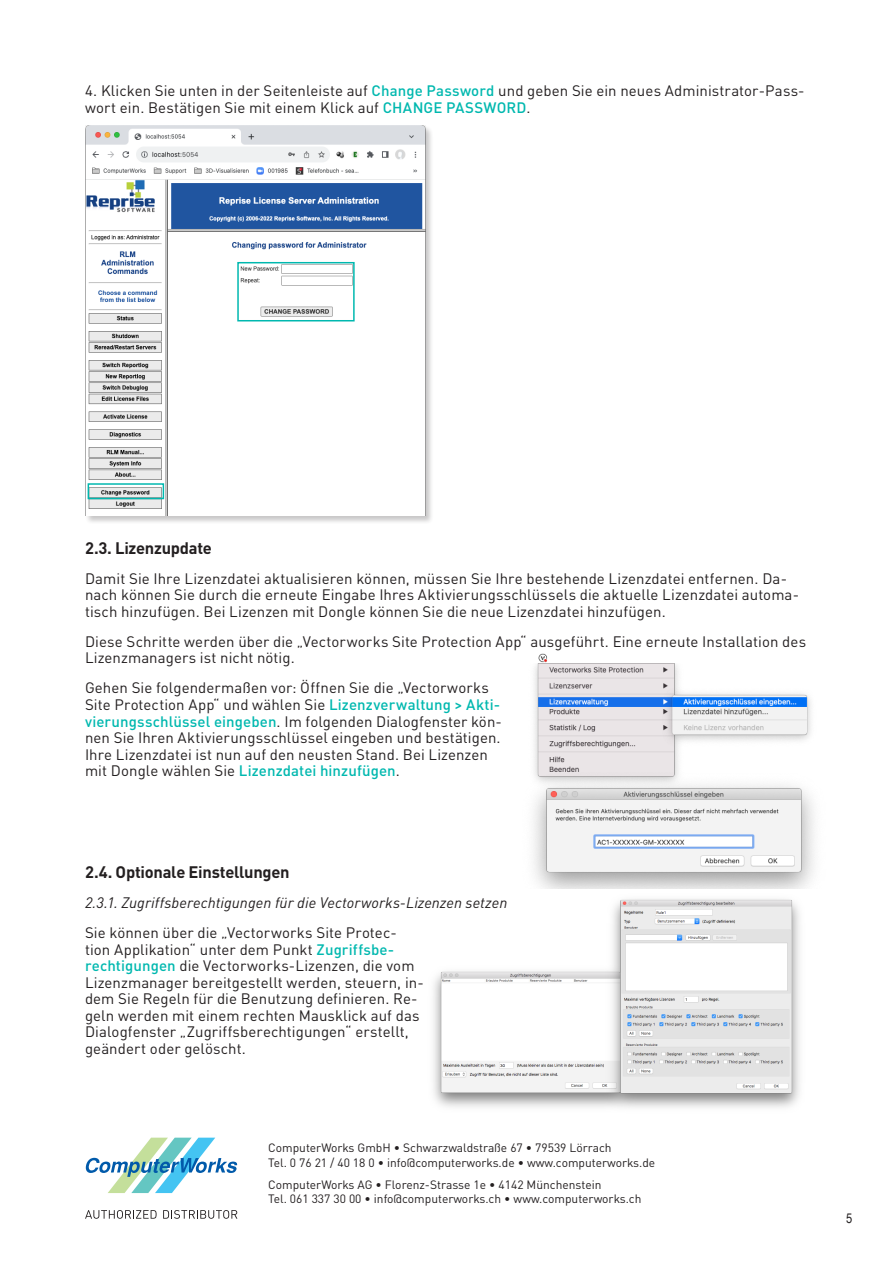
<style>
.page{position:relative;width:893px;height:1263px;background:#fff}
.page>*{position:absolute;margin:0;border:0;box-sizing:border-box;transform-origin:0 0}
.Zwischenüberschrift{font:700 16.5px "DIN Pro";letter-spacing:-.015em;color:#231f20}
.Fließtext{font:15px/16.5px "DIN Pro";letter-spacing:.005em;color:#231f20}
.Fließtext-2{font:italic 15px "DIN Pro";letter-spacing:.005em;color:#231f20}
.Notiz{font:13.5px "Arial Narrow";color:#231f20}
.t1{font:12px/14.4px "DIN Pro";color:#231f20}
.s1{font-weight:500;color:#00b8af}
</style>
<div class="page">
<svg style="left:86px;top:1138px;width:151px;height:55px"></svg>
<svg style="left:85px;top:1210px;width:72px;height:9px"></svg>
<svg style="left:163px;top:1210px;width:74px;height:9px"></svg>
<div style="left:85px;top:125px;width:349px;height:399px;background:#231f20;opacity:.25"></div>
<img style="left:85px;top:125px;width:340px;height:390px">
<div style="left:88px;top:483px;width:76px;height:16px;border:2px solid #00b8af"></div>
<div style="left:237px;top:262px;width:118px;height:59px;border:2px solid #00b8af"></div>
<img style="left:533px;top:653px;width:282px;height:235px">
<img style="left:433px;top:899px;width:367px;height:209px">
<p class="Fließtext" style="left:85px;top:81px;width:721px">4. Klicken Sie unten in der Seitenleiste auf <span class="s1">Change Password</span> und geben Sie ein neues Administrator-Pass&shy;wort ein. Bestätigen Sie mit einem Klick auf <span class="s1">CHANGE PASSWORD</span>.</p>
<p class="Zwischenüberschrift" style="left:85px;top:534px;width:128px">2.3. Lizenzupdate</p>
<p class="Fließtext" style="left:85px;top:569px;width:715px">Damit Sie Ihre Lizenzdatei aktualisieren können, müssen Sie Ihre bestehende Lizenzdatei entfernen. Da&shy;nach können Sie durch die erneute Eingabe Ihres Aktivierungsschlüssels die aktuelle Lizenzdatei automa&shy;tisch hinzufügen. Bei Lizenzen mit Dongle können Sie die neue Lizenzdatei hinzufügen.</p>
<p class="Fließtext" style="left:85px;top:632px;width:723px">Diese Schritte werden über die „Vectorworks Site Protection App“ ausgeführt. Eine erneute Installation des<br>Lizenzmanagers ist nicht nötig.</p>
<p class="Fließtext" style="left:85px;top:678px;width:418px">Gehen Sie folgendermaßen vor: Öffnen Sie die „Vectorworks Site Protection App“ und wählen Sie <span class="s1">Lizenzverwaltung &gt; Akti&shy;vierungsschlüssel eingeben</span>. Im folgenden Dialogfenster kön&shy;nen Sie Ihren Aktivierungsschlüssel eingeben und bestätigen.<br>Ihre Lizenzdatei ist nun auf den neusten Stand. Bei Lizenzen mit Dongle wählen Sie <span class="s1">Lizenzdatei hinzufügen</span>.</p>
<p class="Zwischenüberschrift" style="left:85px;top:858px;width:206px">2.4. Optionale Einstellungen</p>
<p class="Fließtext-2" style="left:85px;top:891px;width:424px">2.3.1. Zugriffsberechtigungen für die Vectorworks-Lizenzen setzen</p>
<p class="Fließtext" style="left:85px;top:923px;width:340px">Sie können über die „Vectorworks Site Protec&shy;tion Applikation“ unter dem Punkt <span class="s1">Zugriffsbe&shy;rechtigungen</span> die Vectorworks-Lizenzen, die vom Lizenzmanager bereitgestellt werden, steuern, in&shy;dem Sie Regeln für die Benutzung definieren. Re&shy;geln werden mit einem rechten Mausklick auf das Dialogfenster „Zugriffsberechtigungen“ erstellt, geändert oder gelöscht.</p>
<p class="t1" style="left:268px;top:1139px;width:389px">ComputerWorks GmbH • Schwarzwaldstraße 67 • 79539 Lörrach<br>Tel. 0 76 21 / 40 18 0 • info@computerworks.de • www.computerworks.de</p>
<p class="t1" style="left:268px;top:1176px;width:375px">ComputerWorks AG • Florenz-Strasse 1e • 4142 Münchenstein<br>Tel. 061 337 30 00 • info@computerworks.ch • www.computerworks.ch</p>
<p class="Notiz" style="left:846px;top:1209px;width:8px">5</p>
</div>
